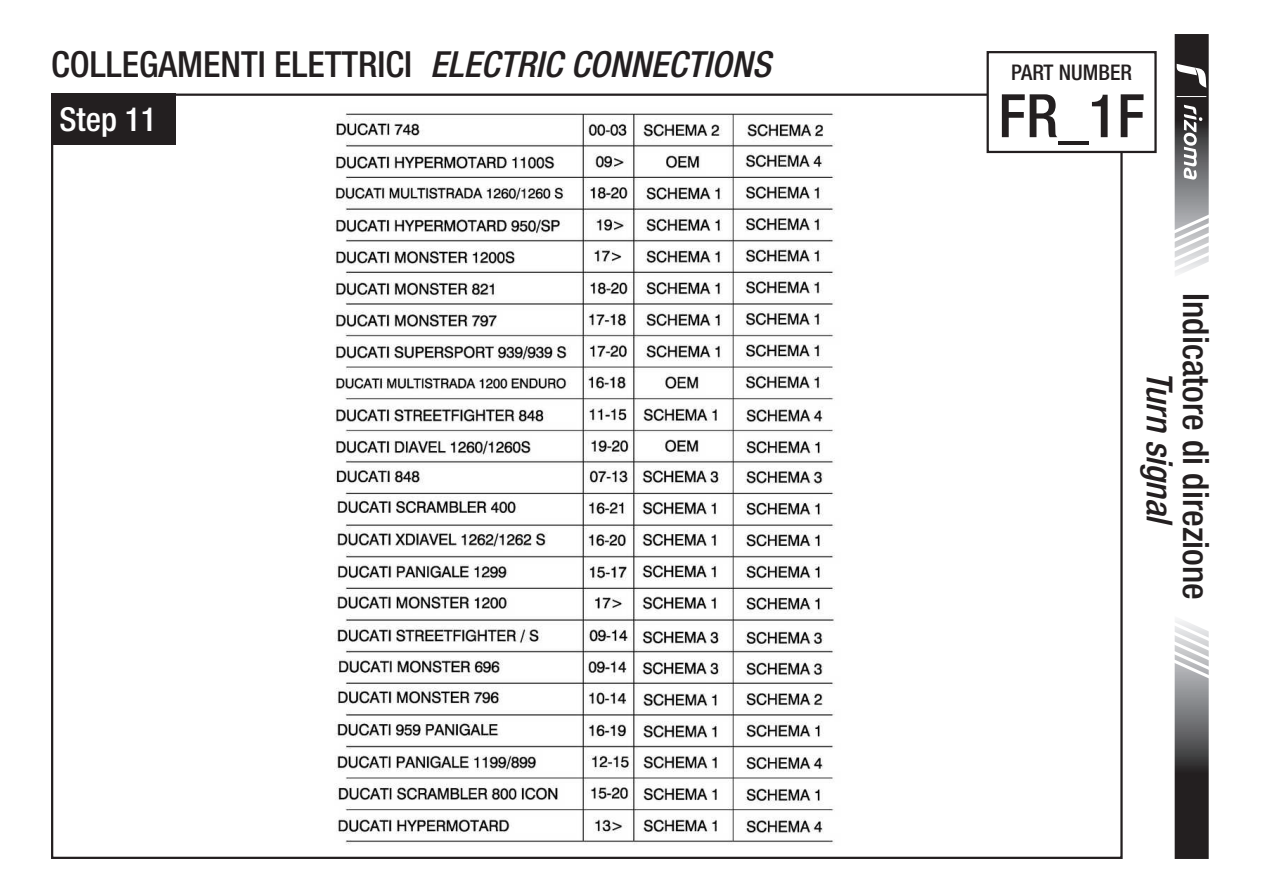
<style>
.page{position:relative;width:1263px;height:893px;background:#fff}
.page>*{position:absolute;margin:0;border:0;box-sizing:border-box;transform-origin:0 0}
.t1{font:500 condensed 60px "Helvetica Neue LT Std";color:#231f20}
.t2{font:500 condensed 36px "Helvetica Neue LT Std";color:#231f20}
.t3{font:italic 500 condensed 36px "Helvetica Neue LT Std";color:#231f20}
.t4{font:500 condensed 33px "Helvetica Neue LT Std";color:#fff}
.t5{font:500 condensed 21.6px "Helvetica Neue LT Std";color:#231f20}
.s1{font-style:italic}
</style>
<div class="page">
<img style="left:334px;top:113px;width:501px;height:732px">
<div style="left:51px;top:94px;width:124px;height:51px;background:#231f20"></div>
<svg style="left:1174px;top:620px;width:35px;height:239px;background:#706f70"></svg>
<svg style="left:1174px;top:34px;width:35px;height:240px"></svg>
<div style="left:986px;top:51px;width:171px;height:102px;border:2px solid #231f20"></div>
<p class="t2" style="left:51px;top:42px;width:721px">COLLEGAMENTI ELETTRICI <span class="s1">ELECTRIC CONNECTIONS</span></p>
<p class="t4" style="left:60px;top:99px;width:99px">Step 11</p>
<p class="t5" style="left:1011px;top:59px;width:122px">PART NUMBER</p>
<h1 class="t1" style="left:998px;top:80px;width:148px">FR_1F</h1>
<p class="t3" style="left:1181px;top:371px;width:157px;rotate:90deg">Turn signal</p>
<p class="t2" style="left:1217px;top:293px;width:308px;rotate:90deg">Indicatore di direzione</p>
</div>
